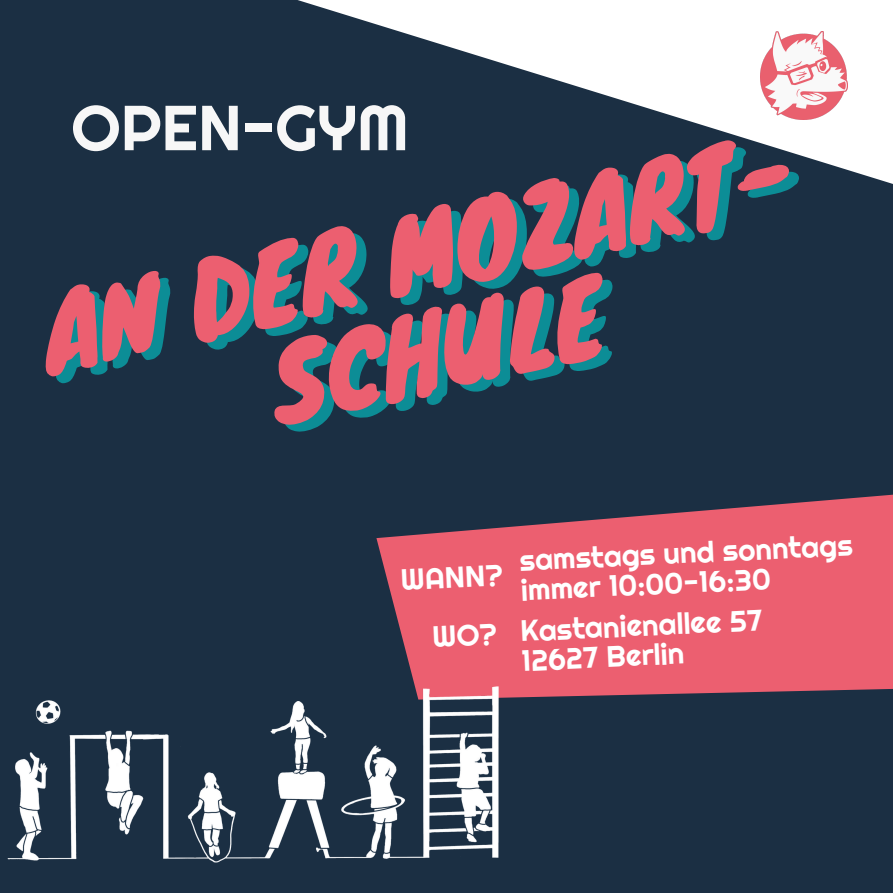
<style>
.page{position:relative;width:893px;height:893px;background:#fff}
.page>*{position:absolute;margin:0;border:0;box-sizing:border-box;transform-origin:0 0}
.t1{font:100px/99.7px "Knewave";color:#ec5f70;text-align:center}
.t2{font:63.4px "Righteous";color:#f7f7f7}
.t3{font:29.5px "Righteous";color:#fff}
.s1{color:rgb(9 161 168/.83)}
</style>
<div class="page">
<div style="left:0;top:0;width:892px;height:892px;background:#1b2f43"></div>
<svg style="left:298px;top:0;width:594px;height:184px"></svg>
<img style="left:760px;top:31px;width:87px;height:88px">
<svg style="left:376px;top:494px;width:516px;height:204px;background:#cc5769"></svg>
<img style="left:7px;top:593px;width:501px;height:270px">
<div style="left:433px;top:623px;width:64px;height:24px;background:#ec5f70"></div>
<p class="t2" style="left:71px;top:88px;width:339px">OPEN-GYM</p>
<p class="t1" style="left:31px;top:280px;width:747px;rotate:-12deg">AN DER MOZART<span class="s1">-<br></span>SCHULE</p>
<p class="t3" style="left:399px;top:561px;width:104px;rotate:-3deg">WANN?</p>
<p class="t3" style="left:518px;top:543px;width:335px;rotate:-3deg">samstags und sonntags</p>
<p class="t3" style="left:520px;top:572px;width:251px;rotate:-3deg">immer 10:00-16:30</p>
<p class="t3" style="left:519px;top:613px;width:243px;rotate:-3deg">Kastanienallee 57</p>
<p class="t3" style="left:521px;top:642px;width:164px;rotate:-3deg">12627 Berlin</p>
</div>
